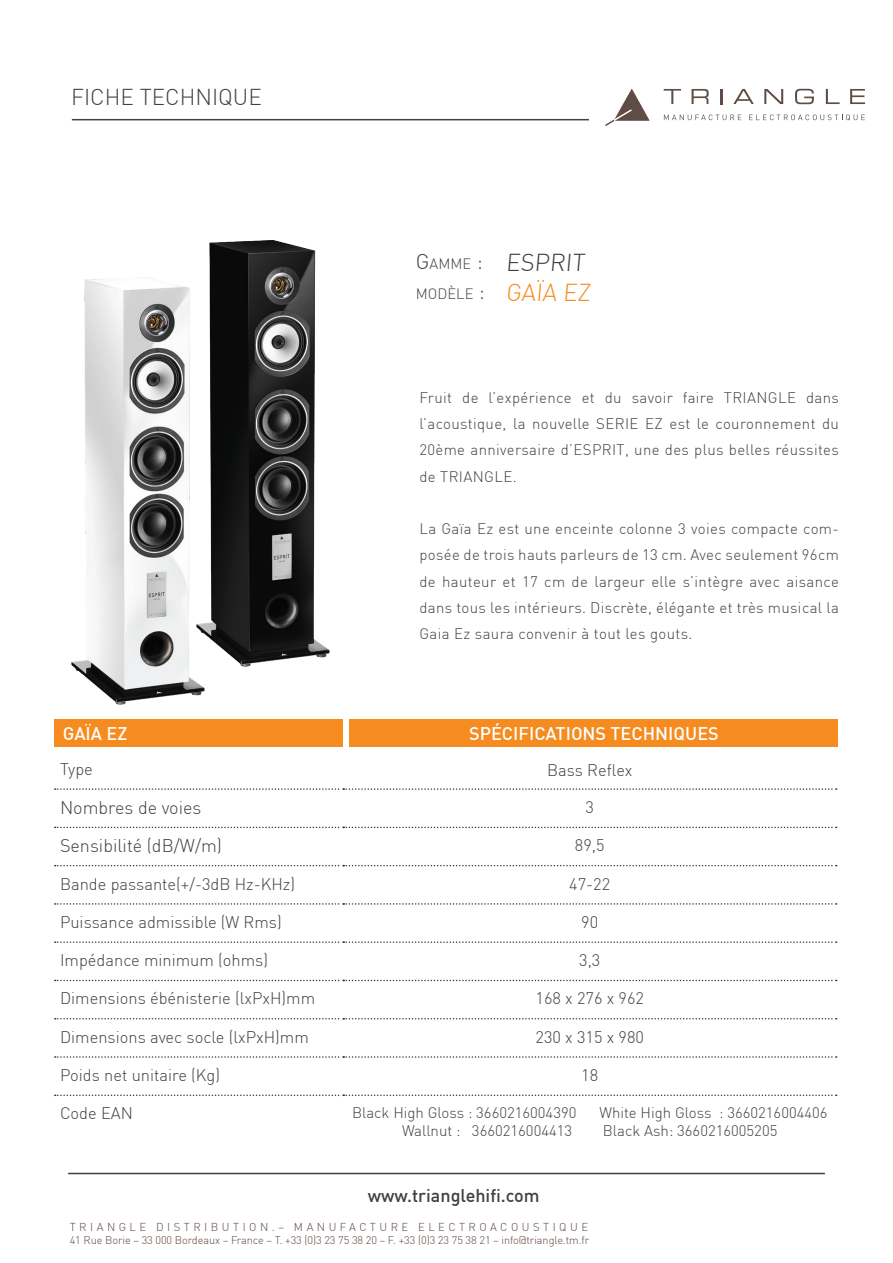
<style>
.page{position:relative;width:893px;height:1263px;background:#fff}
.page>*{position:absolute;margin:0;border:0;box-sizing:border-box;transform-origin:0 0}
.t1{font:300 24px "DIN Pro";color:#3f4044}
.t2{font:300 22.5px "DIN Pro";color:#3f4044}
.t3{font:300 18px "DIN Pro";color:#3f4044}
.t4{font:500 18px "DIN Pro";color:#fff}
.t5{font:500 18px "DIN Pro";color:#3f4044}
.t6{font:300 16.5px "DIN Pro";color:#3f4044}
.t7{font:300 15px/26.2px "DIN Pro";color:#3f4044;text-align:justify}
.t8{font:300 14.7px "DIN Pro";color:#3f4044}
.t9{font:300 11.25px "DIN Pro";letter-spacing:.31em;color:#5d463e}
.t10{font:300 10.95px "DIN Pro";letter-spacing:-.005em;color:#5d463e}
.s1{font-size:21px}
.s2{font-size:14.7px}
.s3{font-size:24px;color:#f68b1f}
</style>
<div class="page">
<hr style="left:72px;top:119px;width:517px;height:1px;background:#3f4044">
<svg style="left:664px;top:89px;width:17px;height:15px"></svg>
<svg style="left:691px;top:89px;width:18px;height:15px"></svg>
<svg style="left:721px;top:89px;width:2px;height:15px"></svg>
<svg style="left:733px;top:89px;width:21px;height:15px"></svg>
<svg style="left:764px;top:89px;width:19px;height:15px"></svg>
<svg style="left:795px;top:89px;width:19px;height:15px"></svg>
<svg style="left:826px;top:89px;width:14px;height:15px"></svg>
<svg style="left:850px;top:89px;width:15px;height:15px"></svg>
<svg style="left:664px;top:115px;width:77px;height:5px"></svg>
<svg style="left:749px;top:115px;width:116px;height:5px"></svg>
<svg style="left:605px;top:88px;width:45px;height:38px"></svg>
<hr style="left:68px;top:1173px;width:757px;height:1px;background:#3f4044">
<div style="left:54px;top:719px;width:289px;height:27px;background:#f68b1f"></div>
<div style="left:350px;top:719px;width:488px;height:27px;background:#f68b1f"></div>
<svg style="left:55px;top:788px;width:782px;height:2px"></svg>
<svg style="left:55px;top:827px;width:782px;height:1px"></svg>
<svg style="left:55px;top:865px;width:782px;height:1px"></svg>
<svg style="left:55px;top:903px;width:782px;height:2px"></svg>
<svg style="left:55px;top:941px;width:782px;height:2px"></svg>
<svg style="left:55px;top:980px;width:782px;height:1px"></svg>
<svg style="left:55px;top:1018px;width:782px;height:1px"></svg>
<svg style="left:55px;top:1056px;width:782px;height:2px"></svg>
<svg style="left:55px;top:1094px;width:782px;height:2px"></svg>
<img style="left:226px;top:240px;width:104px;height:420px">
<img style="left:71px;top:242px;width:208px;height:463px">
<h2 class="t2" style="left:71px;top:83px;width:192px">FICHE TECHNIQUE</h2>
<h1 class="t1" style="left:416px;top:247px;width:173px"><span class="s1">G</span><span class="s2">AMME</span> <span class="s1">:</span> ESPRIT</h1>
<p class="t8" style="left:416px;top:285px;width:179px">MODÈLE <span class="s1">:</span> <span class="s3">GAÏA EZ</span></p>
<p class="t7" style="left:419px;top:384px;width:421px">Fruit de l’expérience et du savoir faire TRIANGLE dans l’acoustique, la nouvelle SERIE EZ est le couronnement du 20ème anniversaire d’ESPRIT, une des plus belles réussites de TRIANGLE.</p>
<p class="t7" style="left:419px;top:515px;width:421px">La Gaïa Ez est une enceinte colonne 3 voies compacte com&shy;posée de trois hauts parleurs de 13 cm. Avec seulement 96cm de hauteur et 17 cm de largeur elle s’intègre avec aisance dans tous les intérieurs. Discrète, élégante et très musical la Gaia Ez saura convenir à tout les gouts.</p>
<p class="t4" style="left:63px;top:721px;width:66px">GAÏA EZ</p>
<p class="t4" style="left:469px;top:721px;width:251px">SPÉCIFICATIONS TECHNIQUES</p>
<p class="t6" style="left:60px;top:758px;width:34px">Type</p>
<p class="t6" style="left:547px;top:760px;width:87px">Bass Reflex</p>
<p class="t3" style="left:60px;top:796px;width:143px">Nombres de voies</p>
<p class="t6" style="left:586px;top:797px;width:10px">3</p>
<p class="t3" style="left:60px;top:835px;width:163px">Sensibilité (dB/W/m)</p>
<p class="t6" style="left:575px;top:835px;width:31px">89,5</p>
<p class="t6" style="left:60px;top:873px;width:237px">Bande passante(+/-3dB Hz-KHz)</p>
<p class="t6" style="left:569px;top:873px;width:42px">47-22</p>
<p class="t6" style="left:60px;top:912px;width:223px">Puissance admissible (W Rms)</p>
<p class="t6" style="left:581px;top:912px;width:18px">90</p>
<p class="t6" style="left:60px;top:950px;width:210px">Impédance minimum (ohms)</p>
<p class="t6" style="left:579px;top:950px;width:23px">3,3</p>
<p class="t6" style="left:60px;top:988px;width:257px">Dimensions ébénisterie (lxPxH)mm</p>
<p class="t6" style="left:536px;top:988px;width:110px">168 x 276 x 962</p>
<p class="t6" style="left:60px;top:1026px;width:250px">Dimensions avec socle (lxPxH)mm</p>
<p class="t6" style="left:536px;top:1026px;width:110px">230 x 315 x 980</p>
<p class="t6" style="left:60px;top:1065px;width:162px">Poids net unitaire (Kg)</p>
<p class="t6" style="left:581px;top:1065px;width:18px">18</p>
<p class="t6" style="left:60px;top:1103px;width:75px">Code EAN</p>
<p class="t7" style="left:352px;top:1099px;width:226px">Black High Gloss : 3660216004390</p>
<p class="t7" style="left:599px;top:1099px;width:230px">White High Gloss : 3660216004406</p>
<p class="t7" style="left:402px;top:1117px;width:172px">Wallnut : 3660216004413</p>
<p class="t7" style="left:603px;top:1117px;width:176px">Black Ash: 3660216005205</p>
<p class="t5" style="left:368px;top:1184px;width:174px">www.trianglehifi.com</p>
<p class="t9" style="left:70px;top:1220px;width:520px">TRIANGLE DISTRIBUTION.– MANUFACTURE ELECTROACOUSTIQUE</p>
<p class="t10" style="left:70px;top:1233px;width:521px">41 Rue Borie – 33 000 Bordeaux – France – T. +33 (0)3 23 75 38 20 – F. +33 (0)3 23 75 38 21 – info@triangle.tm.fr</p>
</div>
